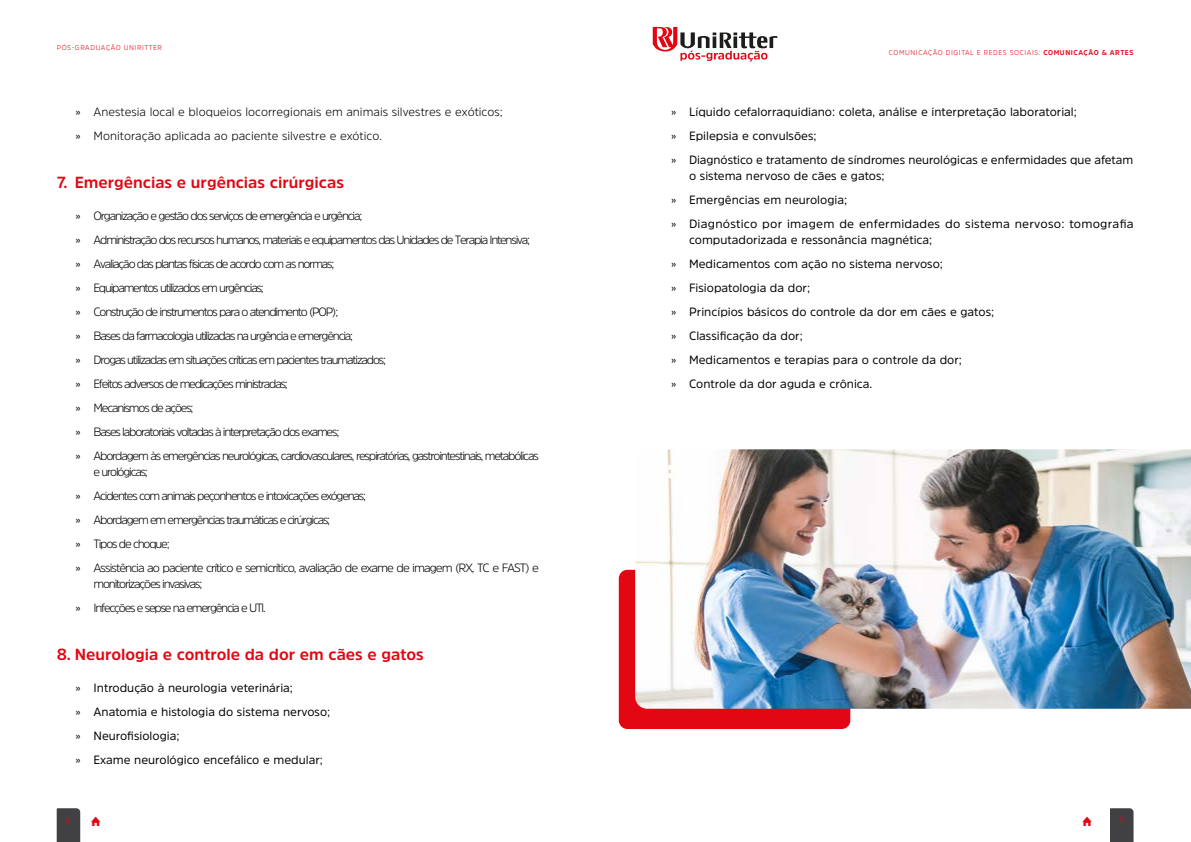
<style>
.page{position:relative;width:1191px;height:842px;background:#fff}
.page>*{position:absolute;margin:0;border:0;box-sizing:border-box;transform-origin:0 0}
.t1{font:700 16px "Amsi Pro";color:#e30613}
.t2{font:300 12px/24px "Amsi Pro";letter-spacing:-.1em;color:#000}
.t3{font:12px/24px "Amsi Pro";color:#000}
.t4{font:300 12px/24px "Amsi Pro";color:#000}
.t5{font:300 8.5px "Amsi Pro";color:#e30613}
.t6{font:300 7px "Amsi Pro";letter-spacing:.08em;color:#e30613}
.s1{font-weight:400}
.s2{font-weight:700}
</style>
<div class="page">
<svg style="left:57px;top:808px;width:23px;height:34px"></svg>
<svg style="left:1110px;top:808px;width:23px;height:34px"></svg>
<svg style="left:653px;top:27px;width:124px;height:35px"></svg>
<div style="left:619px;top:570px;width:231px;height:159px;background:#e30613;border-radius:9px"></div>
<img style="left:635px;top:449px;width:556px;height:260px">
<svg style="left:658px;top:465px;width:25px;height:21px"></svg>
<p class="t6" style="left:57px;top:42px;width:107px">PÓS-GRADUAÇÃO UNIRITTER</p>
<p class="t4" style="left:76px;top:99px;width:429px"><span class="s1">»</span> Anestesia local e bloqueios locorregionais em animais silvestres e exóticos; <span class="s1">»</span> Monitoração aplicada ao paciente silvestre e exótico.</p>
<h1 class="t1" style="left:57px;top:171px;width:289px">7. Emergências e urgências cirúrgicas</h1>
<p class="t2" style="left:76px;top:203px;width:465px"><span class="s1">»</span> Organização e gestão dos serviços de emergência e urgência;<br><span class="s1">»</span> Administração dos recursos humanos, materiais e equipamentos das Unidades de Terapia Intensiva;<br><span class="s1">»</span> Avaliação das plantas físicas de acordo com as normas;<br><span class="s1">»</span> Equipamentos utilizados em urgências;<br><span class="s1">»</span> Construção de instrumentos para o atendimento (POP);<br><span class="s1">»</span> Bases da farmacologia utilizadas na urgência e emergência;<br><span class="s1">»</span> Drogas utilizadas em situações críticas em pacientes traumatizados;<br><span class="s1">»</span> Efeitos adversos de medicações ministradas;<br><span class="s1">»</span> Mecanismos de ações;<br><span class="s1">»</span> Bases laboratoriais voltadas à interpretação dos exames;<br><span class="s1">»</span> Abordagem às emergências neurológicas, cardiovasculares, respiratórias, gastrointestinais, metabólicas</p>
<p class="t2" style="left:76px;top:459px;width:465px;text-indent:18px">e urológicas;<br><span class="s1">»</span> Acidentes com animais peçonhentos e intoxicações exógenas;<br><span class="s1">»</span> Abordagem em emergências traumáticas e cirúrgicas;<br><span class="s1">»</span> Tipos de choque;<br><span class="s1">»</span> Assistência ao paciente crítico e semicrítico, avaliação de exame de imagem (RX, TC e FAST) e</p>
<p class="t2" style="left:76px;top:571px;width:192px;text-indent:18px">monitorizações invasivas;<br><span class="s1">»</span> Infecções e sepse na emergência e UTI.</p>
<h1 class="t1" style="left:57px;top:643px;width:368px">8. Neurologia e controle da dor em cães e gatos</h1>
<p class="t3" style="left:76px;top:676px;width:256px">» Introdução à neurologia veterinária;<br>» Anatomia e histologia do sistema nervoso; » Neurofisiologia;<br>» Exame neurológico encefálico e medular;</p>
<p class="t6" style="left:889px;top:48px;width:246px">COMUNICAÇÃO DIGITAL E REDES SOCIAIS: <span class="s2">COMUNICAÇÃO &amp; ARTES</span></p>
<p class="t3" style="left:671px;top:100px;width:464px">» Líquido cefalorraquidiano: coleta, análise e interpretação laboratorial;<br>» Epilepsia e convulsões;<br>» Diagnóstico e tratamento de síndromes neurológicas e enfermidades que afetam</p>
<p class="t3" style="left:671px;top:164px;width:464px;text-indent:18px">o sistema nervoso de cães e gatos;<br>» Emergências em neurologia;<br>» Diagnóstico por imagem de enfermidades do sistema nervoso: tomografia</p>
<p class="t3" style="left:671px;top:228px;width:325px;text-indent:18px">computadorizada e ressonância magnética;<br>» Medicamentos com ação no sistema nervoso;<br>» Fisiopatologia da dor;<br>» Princípios básicos do controle da dor em cães e gatos; » Classificação da dor;<br>» Medicamentos e terapias para o controle da dor;<br>» Controle da dor aguda e crônica.</p>
<p class="t5" style="left:66px;top:815px;width:7px">8</p>
<p class="t5" style="left:1119px;top:815px;width:7px">9</p>
</div>
